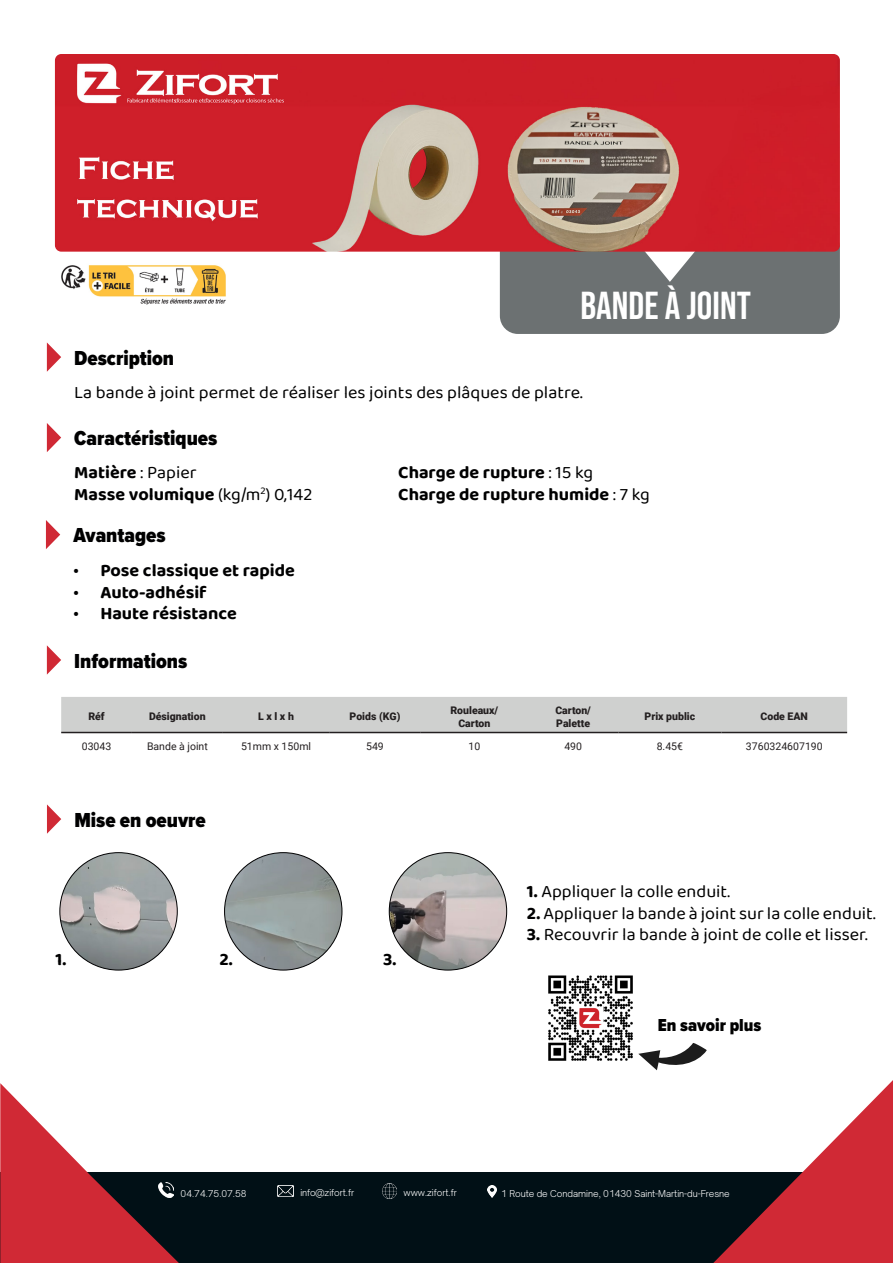
<style>
.page{position:relative;width:893px;height:1263px;background:#fff}
.page>*{position:absolute;margin:0;border:0;box-sizing:border-box;transform-origin:0 0}
.t1{font:39px "Bebas Neue";color:#fff}
.t2{font:900 21px "Proxima Nova Cond";color:#000001}
.t3{font:18px "Baloo 2";color:#000001}
.t4{font:700 18px "Baloo 2";color:#000001}
.t5{font:900 18px "Proxima Nova Cond";color:#000001}
.t6{font:900 10.5px "Roboto";color:#231f20}
.t7{font:10.5px "Roboto";color:#231f20}
.t8{font:300 9px "Open Sauce One";color:#fff}
.s1{font-weight:400}
.s2{font-weight:700}
</style>
<div class="page">
<svg style="left:47px;top:342px;width:14px;height:30px"></svg>
<svg style="left:46px;top:520px;width:14px;height:29px"></svg>
<svg style="left:47px;top:423px;width:14px;height:29px"></svg>
<div style="left:61px;top:697px;width:786px;height:35px;background:#cfd0cf"></div>
<hr style="left:61px;top:732px;width:71px;height:1px;background:#231f20">
<hr style="left:132px;top:732px;width:91px;height:1px;background:#231f20">
<hr style="left:223px;top:732px;width:106px;height:1px;background:#231f20">
<hr style="left:329px;top:732px;width:92px;height:1px;background:#231f20">
<hr style="left:421px;top:732px;width:107px;height:1px;background:#231f20">
<hr style="left:528px;top:732px;width:90px;height:1px;background:#231f20">
<hr style="left:618px;top:732px;width:103px;height:1px;background:#231f20">
<hr style="left:721px;top:732px;width:126px;height:1px;background:#231f20">
<div style="left:500px;top:230px;width:340px;height:104px;background:#6c7172;border-radius:18px"></div>
<svg style="left:645px;top:252px;width:50px;height:30px"></svg>
<img style="left:55px;top:54px;width:785px;height:198px">
<img style="left:548px;top:975px;width:85px;height:86px">
<svg style="left:638px;top:1043px;width:69px;height:27px"></svg>
<div style="left:0;top:1173px;width:893px;height:90px;background:#011016"></div>
<img style="left:61px;top:265px;width:165px;height:40px">
<svg style="left:0;top:1083px;width:179px;height:180px"></svg>
<svg style="left:713px;top:1080px;width:180px;height:183px"></svg>
<img style="left:159px;top:1182px;width:15px;height:15px">
<img style="left:278px;top:1185px;width:16px;height:11px">
<img style="left:382px;top:1184px;width:15px;height:14px">
<svg style="left:487px;top:1185px;width:9px;height:12px"></svg>
<svg style="left:47px;top:645px;width:14px;height:30px"></svg>
<svg style="left:47px;top:804px;width:14px;height:30px"></svg>
<img style="left:60px;top:853px;width:117px;height:117px;border-radius:59px">
<img style="left:225px;top:853px;width:117px;height:117px;border-radius:59px">
<img style="left:389px;top:853px;width:118px;height:117px;border-radius:59px">
<p class="t1" style="left:580px;top:283px;width:172px">BANDE à JOINT</p>
<p class="t2" style="left:74px;top:342px;width:101px">Description</p>
<p class="t3" style="left:74px;top:379px;width:510px">La bande à joint permet de réaliser les joints des plâques de platre.</p>
<p class="t2" style="left:74px;top:423px;width:145px">Caractéristiques</p>
<p class="t4" style="left:74px;top:461px;width:124px">Matière <span class="s1">: Papier</span></p>
<p class="t4" style="left:398px;top:461px;width:196px">Charge de rupture <span class="s1">: 15 kg</span></p>
<p class="t4" style="left:74px;top:483px;width:240px">Masse volumique <span class="s1">(kg/m</span><sup>2</sup><span class="s1">) 0,142</span></p>
<p class="t4" style="left:398px;top:483px;width:253px">Charge de rupture humide <span class="s1">: 7 kg</span></p>
<p class="t2" style="left:73px;top:520px;width:94px">Avantages</p>
<p class="t4" style="left:73px;top:559px;width:223px">• Pose classique et rapide</p>
<p class="t4" style="left:73px;top:581px;width:135px">• Auto-adhésif</p>
<p class="t4" style="left:73px;top:602px;width:165px">• Haute résistance</p>
<p class="t2" style="left:74px;top:645px;width:115px">Informations</p>
<p class="t6" style="left:88px;top:709px;width:18px">Réf</p>
<p class="t6" style="left:149px;top:709px;width:58px">Désignation</p>
<p class="t6" style="left:258px;top:709px;width:37px">L x l x h</p>
<p class="t6" style="left:350px;top:709px;width:52px">Poids (KG)</p>
<p class="t6" style="left:450px;top:703px;width:49px">Rouleaux/</p>
<p class="t6" style="left:458px;top:715px;width:33px">Carton</p>
<p class="t6" style="left:555px;top:703px;width:37px">Carton/</p>
<p class="t6" style="left:556px;top:715px;width:35px">Palette</p>
<p class="t6" style="left:645px;top:709px;width:52px">Prix public</p>
<p class="t6" style="left:761px;top:709px;width:49px">Code EAN</p>
<p class="t7" style="left:82px;top:738px;width:31px">03043</p>
<p class="t7" style="left:147px;top:738px;width:62px">Bande à joint</p>
<p class="t7" style="left:241px;top:738px;width:72px">51mm x 150ml</p>
<p class="t7" style="left:366px;top:738px;width:19px">549</p>
<p class="t7" style="left:468px;top:738px;width:13px">10</p>
<p class="t7" style="left:564px;top:738px;width:19px">490</p>
<p class="t7" style="left:657px;top:738px;width:28px">8.45€</p>
<p class="t7" style="left:746px;top:738px;width:78px">3760324607190</p>
<p class="t2" style="left:74px;top:804px;width:133px">Mise en oeuvre</p>
<p class="t4" style="left:56px;top:948px;width:12px">1.</p>
<p class="t4" style="left:219px;top:948px;width:15px">2.</p>
<p class="t4" style="left:383px;top:948px;width:15px">3.</p>
<p class="t3" style="left:527px;top:879px;width:204px"><span class="s2">1.</span> Appliquer la colle enduit.</p>
<p class="t3" style="left:527px;top:900px;width:350px"><span class="s2">2.</span> Appliquer la bande à joint sur la colle enduit.</p>
<p class="t3" style="left:527px;top:922px;width:342px"><span class="s2">3.</span> Recouvrir la bande à joint de colle et lisser.</p>
<p class="t5" style="left:658px;top:1012px;width:105px">En savoir plus</p>
<p class="t8" style="left:181px;top:1188px;width:67px">04.74.75.07.58</p>
<p class="t8" style="left:300px;top:1186px;width:55px">info@zifort.fr</p>
<p class="t8" style="left:403px;top:1187px;width:55px">www.zifort.fr</p>
<p class="t8" style="left:501px;top:1188px;width:230px">1 Route de Condamine, 01430 Saint-Martin-du-Fresne</p>
</div>
